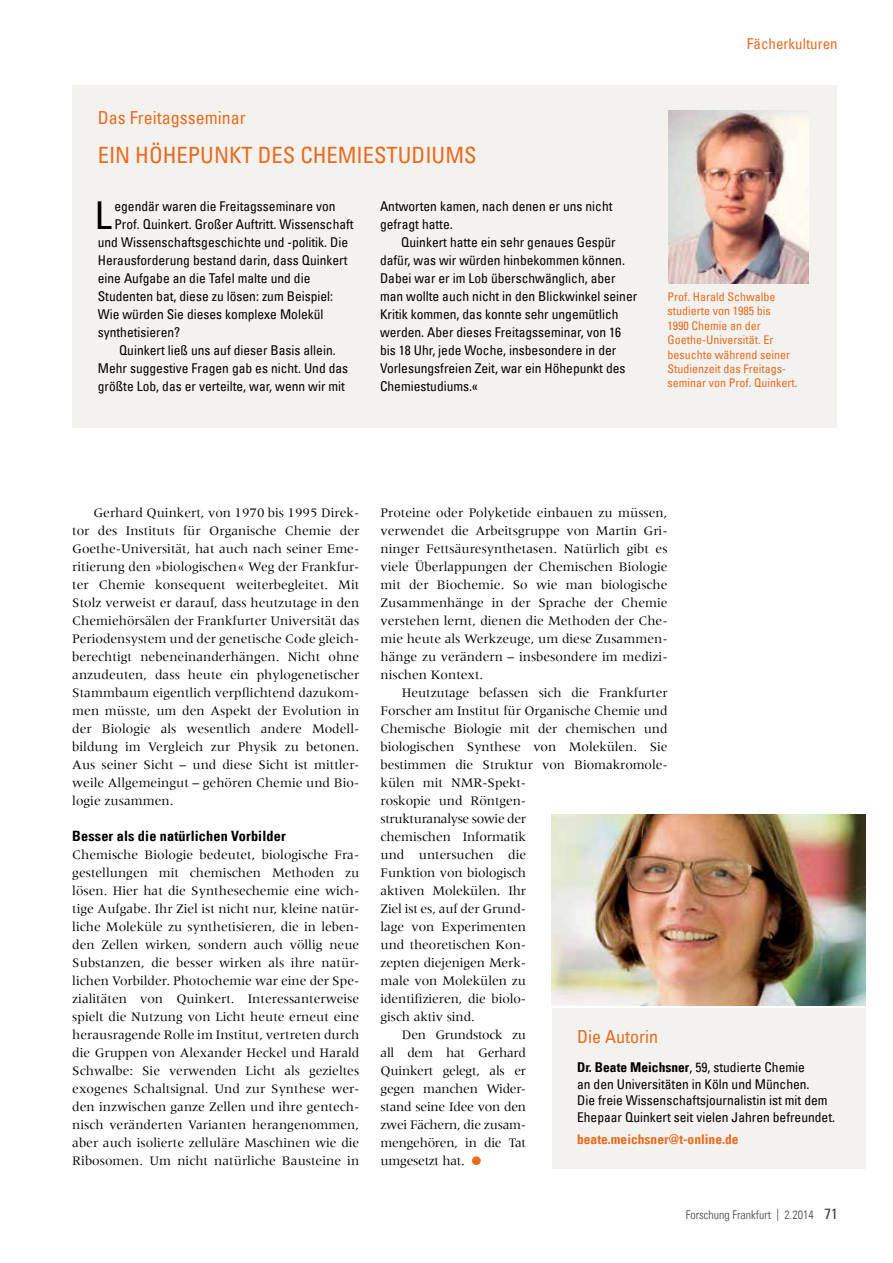
<style>
.page{position:relative;width:893px;height:1263px;background:#fff}
.page>*{position:absolute;margin:0;border:0;box-sizing:border-box;transform-origin:0 0}
.t1{font:condensed 38.4px "Univers Com 57";color:#000}
.t2{font:condensed 22.5px "Univers Com 57";color:#e86b20}
.t3{font:condensed 18px "Univers Com 57";color:#e86b20}
.t4{font:condensed 15px "Univers Com 57";color:#e86b20}
.t5{font:14.25px "Univers Com 67 Bold Cond";letter-spacing:.01em;color:#000}
.t6{font:13.5px/18px "Meridien";color:#000}
.t7{font:condensed 13.5px/18px "Univers Com 57";color:#000}
.t8{font:13.5px "Meridien";letter-spacing:-.02em;color:#000}
.t9{font:13.5px "Univers Com 67 Bold Cond";color:#e86b20}
.t10{font:13.5px "Meridien";letter-spacing:-.025em;color:#000}
.t11{font:condensed 12px/14.4px "Univers Com 57";color:#e86b20}
.t12{font:12px "Univers Com 47 Light Cond";color:#414042}
.s1{font-family:"Univers Com 67 Bold Cond";font-stretch:normal}
.s2{font-family:"Univers Com 57";font-stretch:condensed;font-size:15px}
</style>
<div class="page">
<div style="left:552px;top:1008px;width:313px;height:161px;background:#f4f2ef"></div>
<img style="left:552px;top:815px;width:313px;height:190px">
<div style="left:651px;top:85px;width:186px;height:342px;background:#f4f2ef"></div>
<div style="left:72px;top:85px;width:594px;height:342px;background:#f4f2ef"></div>
<img style="left:668px;top:110px;width:140px;height:173px">
<h3 class="t3" style="left:98px;top:106px;width:149px">Das Freitagsseminar</h3>
<h2 class="t2" style="left:98px;top:141px;width:79px">Ein Höhepunkt</h2>
<h2 class="t2" style="left:258px;top:141px;width:13px">des</h2>
<h2 class="t2" style="left:300px;top:141px;width:26px">Chemiestudiums</h2>
<h1 class="t1" style="left:95px;top:191px;width:19px">L</h1>
<p class="t7" style="left:114px;top:197px;width:223px">egendär waren die Freitagsseminare von</p>
<p class="t7" style="left:380px;top:197px;width:234px">Antworten kamen, nach denen er uns nicht gefragt hatte.</p>
<p class="t7" style="left:380px;top:233px;width:259px;text-indent:21px">Quinkert hatte ein sehr genaues Gespür dafür, was wir würden hinbekommen können.<br>Dabei war er im Lob überschwänglich, aber man wollte auch nicht in den Blickwinkel seiner Kritik kommen, das konnte sehr ungemütlich werden. Aber dieses Freitagsseminar, von 16 bis 18 Uhr, jede Woche, insbesondere in der Vorlesungsfreien Zeit, war ein Höhepunkt des Chemiestudiums.«</p>
<p class="t7" style="left:114px;top:215px;width:241px">Prof. Quinkert. Großer Auftritt. Wissenschaft</p>
<p class="t7" style="left:98px;top:233px;width:252px">und Wissenschaftsgeschichte und -politik. Die</p>
<p class="t7" style="left:98px;top:251px;width:251px">Herausforderung bestand darin, dass Quinkert</p>
<p class="t7" style="left:98px;top:269px;width:214px">eine Aufgabe an die Tafel malte und die</p>
<p class="t7" style="left:98px;top:287px;width:237px">Studenten bat, diese zu lösen: zum Beispiel:</p>
<p class="t7" style="left:98px;top:305px;width:227px">Wie würden Sie dieses komplexe Molekül</p>
<p class="t7" style="left:98px;top:323px;width:84px">synthetisieren?</p>
<p class="t7" style="left:119px;top:341px;width:218px">Quinkert ließ uns auf dieser Basis allein.</p>
<p class="t7" style="left:98px;top:359px;width:252px">Mehr suggestive Fragen gab es nicht. Und das</p>
<p class="t7" style="left:98px;top:377px;width:249px">größte Lob, das er verteilte, war, wenn wir mit</p>
<p class="t4" style="left:747px;top:34px;width:92px">Fächerkulturen</p>
<p class="t11" style="left:667px;top:289px;width:131px">Prof. Harald Schwalbe studierte von 1985 bis<br>1990 Chemie an der<br>Goethe-Universität. Er besuchte während seiner<br>Studienzeit das Freitags&shy;seminar von Prof. Quinkert.</p>
<p class="t6" style="left:72px;top:504px;width:289px;text-indent:21px">Gerhard Quinkert, von 1970 bis 1995 Direk&shy;tor des Instituts für Organische Chemie der Goethe-Universität, hat auch nach seiner Eme&shy;ritierung den »biologischen« Weg der Frankfur&shy;ter Chemie konsequent weiterbegleitet. Mit Stolz verweist er darauf, dass heutzutage in den Chemiehörsälen der Frankfurter Universität das Periodensystem und der genetische Code gleich&shy;berechtigt nebeneinanderhängen. Nicht ohne anzudeuten, dass heute ein phylogenetischer Stammbaum eigentlich verpflichtend dazukom&shy;men müsste, um den Aspekt der Evolution in der Biologie als wesentlich andere Modell&shy;bildung im Vergleich zur Physik zu betonen.<br>Aus seiner Sicht – und diese Sicht ist mittler&shy;weile Allgemeingut – gehören Chemie und Bio&shy;logie zusammen.</p>
<p class="t5" style="left:72px;top:827px;width:215px">Besser als die natürlichen Vorbilder</p>
<p class="t6" style="left:72px;top:846px;width:289px">Chemische Biologie bedeutet, biologische Fra&shy;gestellungen mit chemischen Methoden zu lösen. Hier hat die Synthesechemie eine wich&shy;tige Aufgabe. Ihr Ziel ist nicht nur, kleine natür&shy;liche Moleküle zu synthetisieren, die in leben&shy;den Zellen wirken, sondern auch völlig neue Substanzen, die besser wirken als ihre natür&shy;lichen Vorbilder. Photochemie war eine der Spe&shy;zialitäten von Quinkert. Interessanterweise spielt die Nutzung von Licht heute erneut eine herausragende Rolle im Institut, vertreten durch die Gruppen von Alexander Heckel und Harald Schwalbe: Sie verwenden Licht als gezieltes exogenes Schaltsignal. Und zur Synthese wer&shy;den inzwischen ganze Zellen und ihre gentech&shy;nisch veränderten Varianten herangenommen, aber auch isolierte zelluläre Maschinen wie die Ribosomen. Um nicht natürliche Bausteine in</p>
<p class="t6" style="left:381px;top:504px;width:289px;text-align:justify">Proteine oder Polyketide einbauen zu müssen, verwendet die Arbeitsgruppe von Martin Gri&shy;ninger Fettsäuresynthetasen. Natürlich gibt es viele Überlappungen der Chemischen Biologie mit der Biochemie. So wie man biologische Zusammenhänge in der Sprache der Chemie verstehen lernt, dienen die Methoden der Che&shy;mie heute als Werkzeuge, um diese Zusammen&shy;hänge zu verändern – insbesondere im medizi&shy;nischen Kontext.</p>
<p class="t6" style="left:402px;top:684px;width:267px">Heutzutage befassen sich die Frankfurter</p>
<p class="t6" style="left:381px;top:702px;width:288px">Forscher am Institut für Organische Chemie und</p>
<p class="t6" style="left:381px;top:720px;width:288px">Chemische Biologie mit der chemischen und</p>
<p class="t6" style="left:381px;top:738px;width:289px">biologischen Synthese von Molekülen. Sie</p>
<p class="t6" style="left:381px;top:756px;width:286px">bestimmen die Struktur von Biomakromole-</p>
<p class="t6" style="left:381px;top:774px;width:147px">külen mit NMR-Spekt-</p>
<p class="t6" style="left:381px;top:792px;width:147px">roskopie und Röntgen-</p>
<p class="t10" style="left:381px;top:811px;width:147px">strukturanalyse sowie der</p>
<p class="t6" style="left:381px;top:827px;width:147px">chemischen Informatik</p>
<p class="t6" style="left:381px;top:845px;width:147px">und untersuchen die</p>
<p class="t6" style="left:381px;top:863px;width:147px">Funktion von biologisch</p>
<p class="t6" style="left:381px;top:881px;width:147px">aktiven Molekülen. Ihr</p>
<p class="t6" style="left:381px;top:899px;width:147px">Ziel ist es, auf der Grund-</p>
<p class="t6" style="left:381px;top:917px;width:147px">lage von Experimenten</p>
<p class="t6" style="left:381px;top:935px;width:147px">und theoretischen Kon-</p>
<p class="t6" style="left:381px;top:953px;width:147px">zepten diejenigen Merk-</p>
<p class="t6" style="left:381px;top:971px;width:147px">male von Molekülen zu</p>
<p class="t6" style="left:381px;top:989px;width:147px">identifizieren, die biolo-</p>
<p class="t6" style="left:381px;top:1007px;width:96px">gisch aktiv sind.</p>
<p class="t8" style="left:402px;top:1027px;width:126px">Den Grundstock zu</p>
<p class="t8" style="left:381px;top:1045px;width:147px">all dem hat Gerhard</p>
<p class="t8" style="left:381px;top:1063px;width:147px">Quinkert gelegt, als er</p>
<p class="t8" style="left:381px;top:1081px;width:147px">gegen manchen Wider-</p>
<p class="t8" style="left:381px;top:1099px;width:147px">stand seine Idee von den</p>
<p class="t8" style="left:381px;top:1117px;width:147px">zwei Fächern, die zusam-</p>
<p class="t8" style="left:381px;top:1135px;width:147px">mengehören, in die Tat</p>
<p class="t8" style="left:381px;top:1153px;width:86px">umgesetzt hat.</p>
<h3 class="t3" style="left:577px;top:1025px;width:82px">Die Autorin</h3>
<p class="t7" style="left:577px;top:1059px;width:259px;line-height:16.5px"><span class="s1">Dr. Beate Meichsner</span>, 59, studierte Chemie<br>an den Universitäten in Köln und München.<br>Die freie Wissenschaftsjournalistin ist mit dem Ehepaar Quinkert seit vielen Jahren befreundet.</p>
<p class="t9" style="left:577px;top:1131px;width:163px">beate.meichsner@t-online.de</p>
<p class="t12" style="left:686px;top:1208px;width:153px">Forschung Frankfurt | 2.2014 <span class="s2">71</span></p>
</div>
